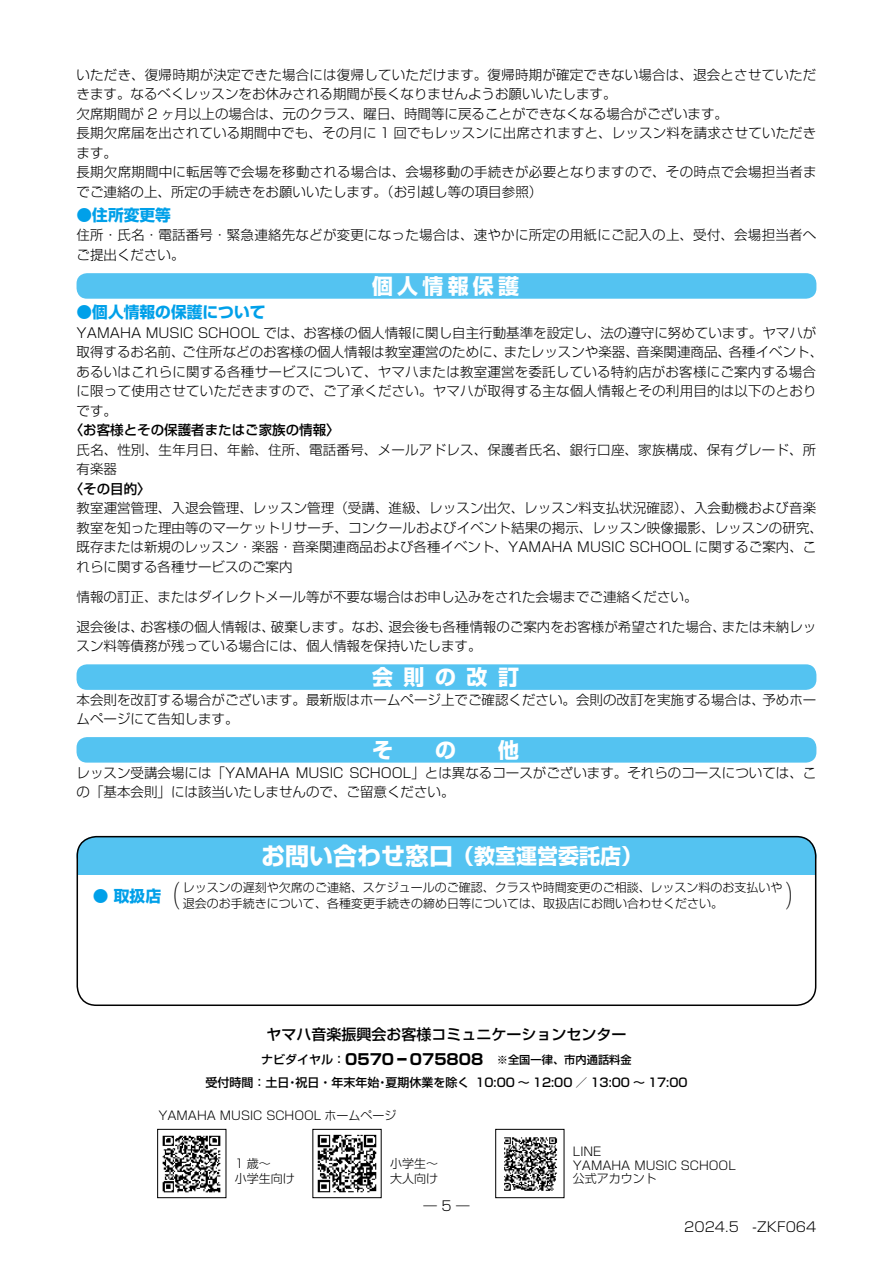
<style>
.page{position:relative;width:893px;height:1263px;background:#fff}
.page>*{position:absolute;margin:0;border:0;box-sizing:border-box;transform-origin:0 0}
.t1{font:30px "Koz Min Pro";color:#000;scale:.5 1}
.t2{font:700 21px "Shin Go Pro";color:#fff}
.t3{font:700 15.75px "Shin Go Pro";color:#00a0e9}
.t4{font:500 15px "Shin Go Pro";color:#000}
.t5{font:300 13.5px/19.5px "Shin Go Pro";color:#000}
.t6{font:300 13.5px/19.5px "Shin Go Pro";letter-spacing:.02em;color:#000}
.t7{font:500 13.5px "Shin Go Pro";color:#000}
.t8{font:300 12px/15px "Shin Go Pro";color:#000}
.t9{font:500 12px "Shin Go Pro";color:#000}
.t10{font:500 11.25px "Shin Go Pro";color:#000}
.s1{font-size:24px}
.s2{font-size:12px}
.s3{font-weight:700;font-size:15px}
</style>
<div class="page">
<div style="left:77px;top:273px;width:739px;height:26px;background:#54c3f1;border-radius:10px"></div>
<div style="left:77px;top:664px;width:739px;height:26px;background:#54c3f1;border-radius:10px"></div>
<div style="left:77px;top:737px;width:739px;height:26px;background:#54c3f1;border-radius:10px"></div>
<img style="left:317px;top:1134px;width:60px;height:59px">
<div style="left:313px;top:1129px;width:68px;height:69px;border:1px solid #000"></div>
<img style="left:162px;top:1135px;width:59px;height:58px">
<div style="left:157px;top:1129px;width:69px;height:69px;border:1px solid #000"></div>
<div style="left:77px;top:836px;width:38px;height:39px;background:#54c3f1;border-radius:50%"></div>
<div style="left:77px;top:856px;width:38px;height:19px;background:#54c3f1"></div>
<div style="left:778px;top:836px;width:38px;height:39px;background:#54c3f1;border-radius:50%"></div>
<div style="left:778px;top:856px;width:38px;height:19px;background:#54c3f1"></div>
<div style="left:96px;top:836px;width:701px;height:39px;background:#54c3f1"></div>
<div style="left:77px;top:836px;width:739px;height:170px;border:2px solid #000;border-radius:19px"></div>
<img style="left:504px;top:1137px;width:54px;height:54px">
<div style="left:495px;top:1129px;width:69px;height:69px;border:1px solid #000"></div>
<p class="t5" style="left:77px;top:63px;width:742px">いただき、復帰時期が決定できた場合には復帰していただけます。復帰時期が確定できない場合は、退会とさせていただきます。なるべくレッスンをお休みされる期間が長くなりませんようお願いいたします。<br>欠席期間が 2 ヶ月以上の場合は、元のクラス、曜日、時間等に戻ることができなくなる場合がございます。<br>長期欠席届を出されている期間中でも、その月に 1 回でもレッスンに出席されますと、レッスン料を請求させていただきます。<br>長期欠席期間中に転居等で会場を移動される場合は、会場移動の手続きが必要となりますので、その時点で会場担当者までご連絡の上、所定の手続きをお願いいたします。（お引越し等の項目参照）</p>
<p class="t3" style="left:77px;top:202px;width:96px">●住所変更等</p>
<p class="t5" style="left:77px;top:224px;width:741px">住所・氏名・電話番号・緊急連絡先などが変更になった場合は、速やかに所定の用紙にご記入の上、受付、会場担当者へご提出ください。</p>
<h2 class="t2" style="left:372px;top:269px;width:149px">個人情報保護</h2>
<p class="t3" style="left:77px;top:299px;width:191px">●個人情報の保護について</p>
<p class="t5" style="left:77px;top:321px;width:748px">YAMAHA MUSIC SCHOOL では、お客様の個人情報に関し自主行動基準を設定し、法の遵守に努めています。ヤマハが取得するお名前、ご住所などのお客様の個人情報は教室運営のために、またレッスンや楽器、音楽関連商品、各種イベント、あるいはこれらに関する各種サービスについて、ヤマハまたは教室運営を委託している特約店がお客様にご案内する場合に限って使用させていただきますので、ご了承ください。ヤマハが取得する主な個人情報とその利用目的は以下のとおりです。</p>
<p class="t7" style="left:70px;top:419px;width:272px">〈お客様とその保護者またはご家族の情報〉</p>
<p class="t6" style="left:77px;top:438px;width:741px">氏名、性別、生年月日、年齢、住所、電話番号、メールアドレス、保護者氏名、銀行口座、家族構成、保有グレード、所有楽器</p>
<p class="t7" style="left:70px;top:477px;width:83px">〈その目的〉</p>
<p class="t5" style="left:77px;top:496px;width:748px">教室運営管理、入退会管理、レッスン管理（受講、進級、レッスン出欠、レッスン料支払状況確認）、入会動機および音楽教室を知った理由等のマーケットリサーチ、コンクールおよびイベント結果の掲示、レッスン映像撮影、レッスンの研究、既存または新規のレッスン・楽器・音楽関連商品および各種イベント、YAMAHA MUSIC SCHOOL に関するご案内、これらに関する各種サービスのご案内</p>
<p class="t5" style="left:77px;top:585px;width:622px">情報の訂正、またはダイレクトメール等が不要な場合はお申し込みをされた会場までご連絡ください。</p>
<p class="t5" style="left:77px;top:615px;width:741px">退会後は、お客様の個人情報は、破棄します。なお、退会後も各種情報のご案内をお客様が希望された場合、または未納レッスン料等債務が残っている場合には、個人情報を保持いたします。</p>
<h2 class="t2" style="left:372px;top:660px;width:149px">会 則 の 改 訂</h2>
<p class="t5" style="left:77px;top:688px;width:741px">本会則を改訂する場合がございます。最新版はホームページ上でご確認ください。会則の改訂を実施する場合は、予めホームページにて告知します。</p>
<p class="t5" style="left:77px;top:761px;width:741px">レッスン受講会場には「YAMAHA MUSIC SCHOOL」とは異なるコースがございます。それらのコースについては、この「基本会則」には該当いたしませんので、ご留意ください。</p>
<p class="t3" style="left:93px;top:883px;width:70px">● 取扱店</p>
<h2 class="t2" style="left:261px;top:839px;width:382px"><span class="s1">お問い合わせ窓口</span>（教室運営委託店）</h2>
<h1 class="t1" style="left:165px;top:875px;width:31px">（</h1>
<h1 class="t1" style="left:786px;top:875px;width:31px">）</h1>
<p class="t8" style="left:183px;top:878px;width:601px">レッスンの遅刻や欠席のご連絡、スケジュールのご確認、クラスや時間変更のご相談、レッスン料のお支払いや</p>
<p class="t8" style="left:183px;top:895px;width:541px">退会のお手続きについて、各種変更手続きの締め日等については、取扱店にお問い合わせください。</p>
<p class="t4" style="left:266px;top:1022px;width:362px">ヤマハ音楽振興会お客様コミュニケーションセンター</p>
<p class="t10" style="left:261px;top:1050px;width:372px"><span class="s2">ナビダイヤル：</span><span class="s3">0570 ー 075808</span> ※全国一律、市内通話料金</p>
<p class="t9" style="left:205px;top:1072px;width:484px">受付時間：土日・祝日・年末年始・夏期休業を除く 10:00 ～ 12:00 ／ 13:00 ～ 17:00</p>
<p class="t8" style="left:158px;top:1107px;width:240px">YAMAHA MUSIC SCHOOL ホームページ</p>
<p class="t8" style="left:235px;top:1154px;width:61px">1 歳〜<br>小学生向け</p>
<p class="t8" style="left:390px;top:1154px;width:49px">小学生〜大人向け</p>
<p class="t5" style="left:423px;top:1194px;width:48px">― 5 ―</p>
<p class="t8" style="left:573px;top:1143px;width:165px;line-height:13.5px">LINE<br>YAMAHA MUSIC SCHOOL公式アカウント</p>
<p class="t5" style="left:684px;top:1216px;width:134px">2024.5　-ZKF064</p>
</div>
